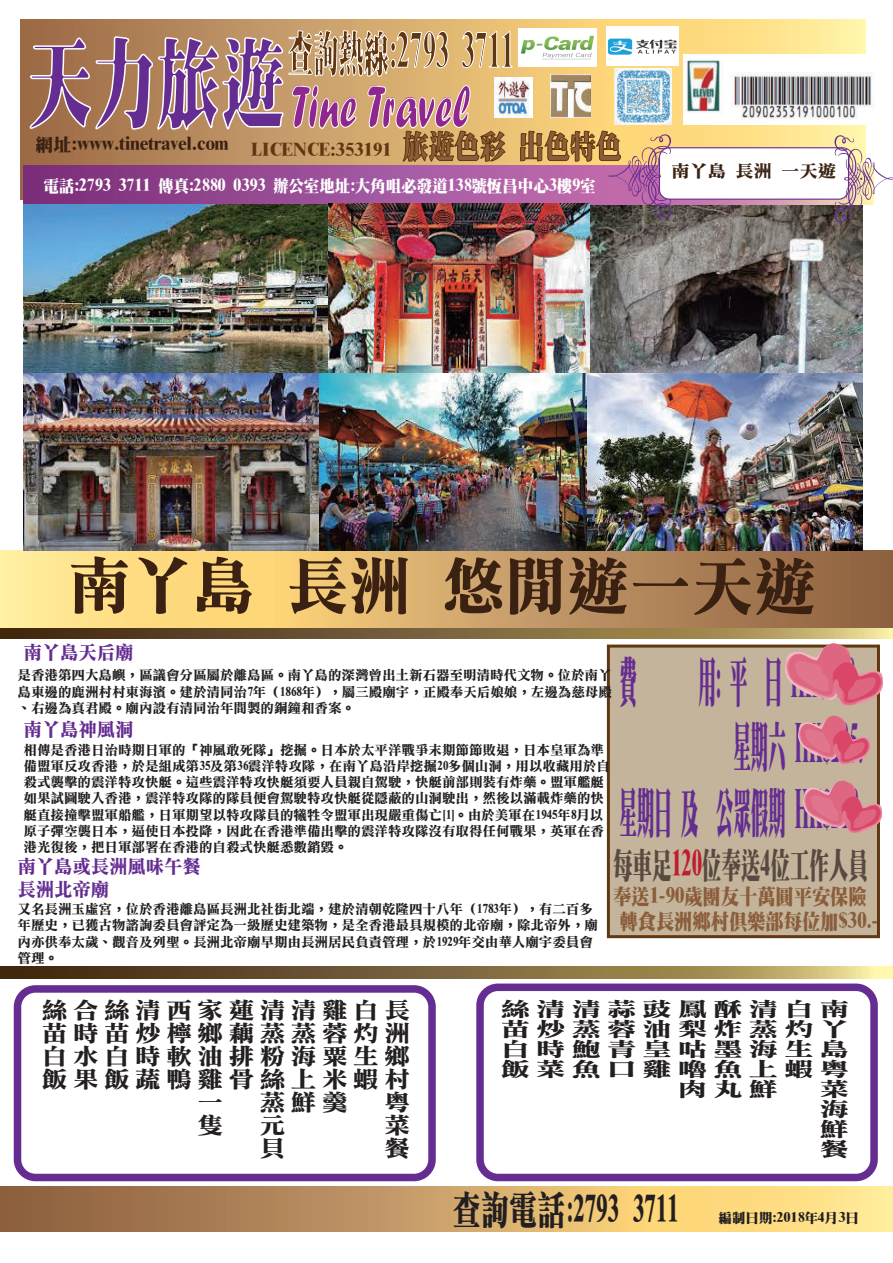
<style>
.page{position:relative;width:893px;height:1263px;background:#fff}
.page>*{position:absolute;margin:0;border:0;box-sizing:border-box;transform-origin:0 0}
.t1{font:900 98.7px "Han Wang Ming";color:#652d91;scale:.65 1}
.t2{font:62.4px "Han Wang WCL02";color:#3a2111}
.t3{font:61.95px "Forte";color:#90268f;scale:.66 1}
.t4{font:900 54.45px/65.2px "Han Wang Ming";color:#652d91;text-align:right;scale:.32 1}
.t5{font:900 48.9px "Han Wang Ming";color:#603711;scale:.52 1}
.t6{font:40.5px "Han Wang WCL02";color:#231f20;scale:.7 1}
.t7{font:900 35.7px "Han Wang Ming";color:#594a41;scale:.55 1}
.t8{font:900 32.55px "Han Wang Ming";color:#8a5d3b;scale:.79 1}
.t9{font:22.95px/23px "Han Wang WCL02";color:#231f20;scale:1.13 1}
.t10{font:900 21.6px "Han Wang Ming";color:#8a5d3b;scale:.84 1}
.t11{font:20.1px/20.1px "Han Wang WCL02";color:#231f20;text-align:justify;scale:1.47 1}
.t12{font:18.9px "Han Wang WCL02";color:#652d91}
.t13{font:900 18px "Han Wang Ming";color:#3a2111}
.t14{font:900 18px "Han Wang Ming";color:#603711}
.t15{font:17.1px "Han Wang WCL02";color:#3a2111;scale:1.08 1}
.t16{font:900 16.95px "Han Wang Ming";color:#fff;scale:.92 1}
.t17{font:13.5px/16.2px "Han Wang WCL02";color:#231f20}
.t18{font:900 13.5px "Han Wang Ming";color:#231f20}
.s1{color:#be1d2c}
</style>
<div class="page">
<img style="left:589px;top:205px;width:273px;height:168px">
<svg style="left:20px;top:19px;width:845px;height:180px;background:#f1d184"></svg>
<svg style="left:24px;top:166px;width:810px;height:39px;background:#984d93"></svg>
<img style="left:550px;top:75px;width:40px;height:39px">
<img style="left:513px;top:78px;width:20px;height:40px">
<div style="left:659px;top:148px;width:189px;height:51px;background:#fff;border-radius:10px"></div>
<div style="left:659px;top:147px;width:190px;height:53px;border:1px solid #652d91;border-radius:10px"></div>
<svg style="left:834px;top:135px;width:59px;height:87px"></svg>
<img style="left:606px;top:27px;width:72px;height:38px">
<img style="left:518px;top:29px;width:78px;height:38px">
<img style="left:614px;top:68px;width:58px;height:57px">
<svg style="left:29px;top:21px;width:484px;height:148px;background:#c69e75"></svg>
<svg style="left:520px;top:114px;width:151px;height:104px;background:#c39289"></svg>
<div style="left:607px;top:644px;width:273px;height:294px;background:#c3b49b;border:3px solid #603711"></div>
<svg style="left:0;top:1187px;width:893px;height:44px;background:#cea669"></svg>
<img style="left:684px;top:55px;width:189px;height:69px">
<svg style="left:0;top:627px;width:893px;height:11px;background:#887044"></svg>
<svg style="left:0;top:966px;width:893px;height:12px;background:#836c42"></svg>
<div style="left:14px;top:985px;width:422px;height:196px;border:8px solid #652d91;border-radius:18px"></div>
<svg style="left:0;top:550px;width:893px;height:77px;background:#d1aa6b"></svg>
<div style="left:476px;top:983px;width:402px;height:198px;border:8px solid #652d91;border-radius:18px"></div>
<img style="left:24px;top:204px;width:565px;height:169px">
<img style="left:24px;top:373px;width:296px;height:177px">
<img style="left:320px;top:373px;width:267px;height:177px">
<img style="left:587px;top:373px;width:275px;height:177px">
<svg style="left:785px;top:643px;width:98px;height:63px"></svg>
<svg style="left:798px;top:715px;width:72px;height:49px"></svg>
<svg style="left:803px;top:779px;width:80px;height:54px"></svg>
<h3 class="t5" style="left:288px;top:28px;width:436px">查詢熱線:2793 3711</h3>
<h1 class="t1" style="left:28px;top:32px;width:395px">天力旅遊</h1>
<h3 class="t14" style="left:251px;top:141px;width:142px">LICENCE:353191</h3>
<h3 class="t3" style="left:291px;top:71px;width:273px">Tine Travel</h3>
<h3 class="t8" style="left:402px;top:129px;width:279px">旅遊色彩 出色特色</h3>
<h3 class="t13" style="left:36px;top:136px;width:194px">網址:www.tinetravel.com</h3>
<p class="t16" style="left:43px;top:177px;width:602px">電話:2793 3711 傳真:2880 0393 辦公室地址:大角咀必發道138號恆昌中心3樓9室</p>
<p class="t15" style="left:671px;top:162px;width:154px">南丫島 長洲 一天遊</p>
<h2 class="t2" style="left:68px;top:554px;width:750px">南丫島 長洲 悠閒遊一天遊</h2>
<h3 class="t12" style="left:24px;top:643px;width:112px">南丫島天后廟</h3>
<p class="t17" style="left:18px;top:667px;width:596px;text-align:justify">是香港第四大島嶼，區議會分區屬於離島區。南丫島的深灣曾出土新石器至明清時代文物。位於南丫島東邊的鹿洲村村東海濱。建於清同治7年（1868年），屬三殿廟宇，正殿奉天后娘娘，左邊為慈母殿、右邊為真君殿。廟內設有清同治年間製的銅鐘和香案。</p>
<h3 class="t4" style="left:620px;top:650px;width:783px">費 用: 平 日 HK$218.-星期六 HK$225.-<br>星期日 及 公眾假期 HK$228.-</h3>
<h3 class="t7" style="left:613px;top:846px;width:465px">每車足<span class="s1">120</span>位奉送4位工作人員</h3>
<h3 class="t10" style="left:613px;top:885px;width:304px">奉送1-90歲團友十萬圓平安保險</h3>
<h3 class="t12" style="left:24px;top:719px;width:112px">南丫島神風洞</h3>
<p class="t17" style="left:24px;top:742px;width:588px">相傳是香港日治時期日軍的「神風敢死隊」挖掘。日本於太平洋戰爭末期節節敗退，日本皇軍為準備盟軍反攻香港，於是組成第35及第36震洋特攻隊，在南丫島沿岸挖掘20多個山洞，用以收藏用於自殺式襲擊的震洋特攻快艇。這些震洋特攻快艇須要人員親自駕駛，快艇前部則裝有炸藥。盟軍艦艇如果試圖駛入香港，震洋特攻隊的隊員便會駕駛特攻快艇從隱蔽的山洞駛出，然後以滿載炸藥的快艇直接撞擊盟軍船艦，日軍期望以特攻隊員的犧牲令盟軍出現嚴重傷亡[1]。由於美軍在1945年8月以原子彈空襲日本，逼使日本投降，因此在香港準備出擊的震洋特攻隊沒有取得任何戰果，英軍在香港光復後，把日軍部署在香港的自殺式快艇悉數銷毀。</p>
<h3 class="t12" style="left:18px;top:857px;width:185px">南丫島或長洲風味午餐</h3>
<h3 class="t12" style="left:18px;top:879px;width:93px">長洲北帝廟</h3>
<p class="t17" style="left:18px;top:901px;width:582px">又名長洲玉虛宮，位於香港離島區長洲北社街北端，建於清朝乾隆四十八年（1783年），有二百多年歷史，已獲古物諮詢委員會評定為一級歷史建築物，是全香港最具規模的北帝廟，除北帝外，廟內亦供奉太歲、觀音及列聖。長洲北帝廟早期由長洲居民負責管理，於1929年交由華人廟宇委員會管理。</p>
<h3 class="t10" style="left:619px;top:910px;width:309px">轉食長洲鄉村俱樂部每位加$30.-</h3>
<h3 class="t9" style="left:42px;top:998px;width:327px">絲合絲清西家蓮清清雞白長</h3>
<h3 class="t9" style="left:42px;top:1021px;width:327px">苗時苗炒檸鄉藕蒸蒸蓉灼洲</h3>
<h3 class="t9" style="left:42px;top:1044px;width:327px">白水白時軟油排粉海粟生鄉</h3>
<h3 class="t9" style="left:42px;top:1067px;width:327px">飯果飯蔬鴨雞骨絲上米蝦村</h3>
<h3 class="t9" style="left:197px;top:1090px;width:23px">一</h3>
<h3 class="t9" style="left:197px;top:1113px;width:24px">隻</h3>
<h3 class="t9" style="left:259px;top:1090px;width:79px">蒸鮮羹元<br>貝</h3>
<h3 class="t9" style="left:384px;top:1090px;width:24px;text-align:justify">粵菜餐</h3>
<h3 class="t11" style="left:500px;top:998px;width:238px">絲清清蒜豉鳳酥清白南</h3>
<h3 class="t11" style="left:500px;top:1018px;width:237px">苗炒蒸蓉油梨炸蒸灼丫</h3>
<h3 class="t11" style="left:500px;top:1039px;width:238px">白時鮑青皇咕墨海生島</h3>
<h3 class="t11" style="left:500px;top:1059px;width:238px">飯菜魚口雞嚕魚上蝦粵</h3>
<h3 class="t11" style="left:678px;top:1079px;width:69px">肉丸鮮</h3>
<h3 class="t11" style="left:819px;top:1079px;width:21px">菜海鮮餐</h3>
<h3 class="t6" style="left:453px;top:1189px;width:323px">查詢電話:2793 3711</h3>
<p class="t18" style="left:718px;top:1211px;width:142px">編制日期:2018年4月3日</p>
</div>
